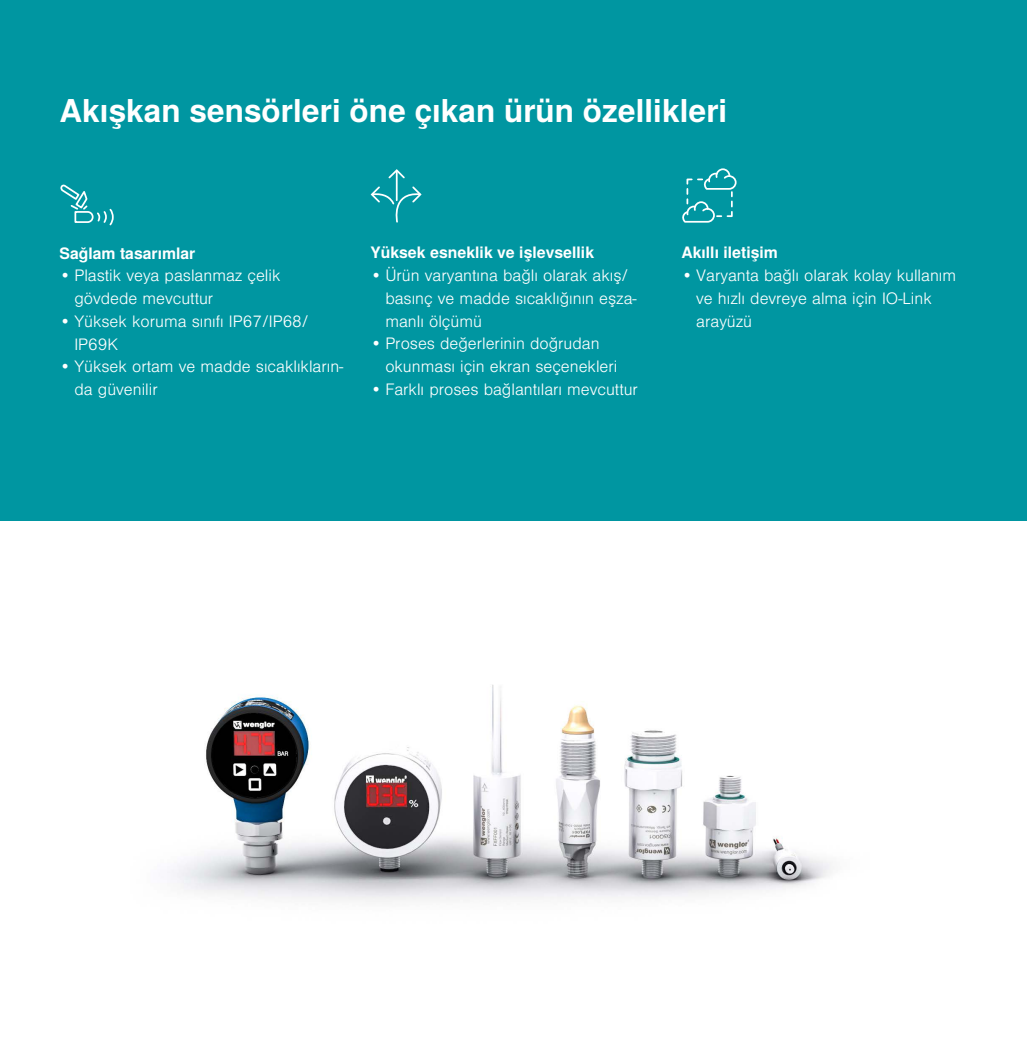
<style>
.page{position:relative;width:1027px;height:1042px;background:#fff}
.page>*{position:absolute;margin:0;border:0;box-sizing:border-box;transform-origin:0 0}
.t1{font:700 31.5px "Nimbus Sans Global";color:#fff}
.t2{font:300 15.75px/22.8px "Nimbus Sans Global";color:#fff}
.t3{font:700 15.75px "Nimbus Sans Global";color:#fff}
</style>
<div class="page">
<div style="left:0;top:0;width:1027px;height:521px;background:#0096a1"></div>
<img style="left:167px;top:684px;width:664px;height:218px">
<svg style="left:60px;top:185px;width:54px;height:40px"></svg>
<svg style="left:370px;top:169px;width:52px;height:54px"></svg>
<svg style="left:682px;top:168px;width:55px;height:55px"></svg>
<h1 class="t1" style="left:60px;top:93px;width:669px">Akışkan sensörleri öne çıkan ürün özellikleri</h1>
<p class="t3" style="left:60px;top:244px;width:137px">Sağlam tasarımlar</p>
<p class="t2" style="left:74px;top:264px;width:208px;text-indent:-15px">• Plastik veya paslanmaz çelik gövdede mevcuttur</p>
<p class="t2" style="left:74px;top:310px;width:236px;text-indent:-15px">• Yüksek koruma sınıfı IP67/IP68/<br>IP69K</p>
<p class="t2" style="left:74px;top:355px;width:270px;text-indent:-15px">• Yüksek ortam ve madde sıcaklıkların&shy;da güvenilir</p>
<p class="t3" style="left:370px;top:244px;width:225px">Yüksek esneklik ve işlevsellik</p>
<p class="t2" style="left:385px;top:264px;width:253px;text-indent:-15px">• Ürün varyantına bağlı olarak akış/ basınç ve madde sıcaklığının eşza&shy;manlı ölçümü</p>
<p class="t2" style="left:385px;top:333px;width:234px;text-indent:-15px">• Proses değerlerinin doğrudan okunması için ekran seçenekleri</p>
<p class="t2" style="left:370px;top:378px;width:269px">• Farklı proses bağlantıları mevcuttur</p>
<p class="t3" style="left:681px;top:244px;width:98px">Akıllı iletişim</p>
<p class="t2" style="left:696px;top:264px;width:261px;text-indent:-15px">• Varyanta bağlı olarak kolay kullanım ve hızlı devreye alma için IO-Link arayüzü</p>
</div>
